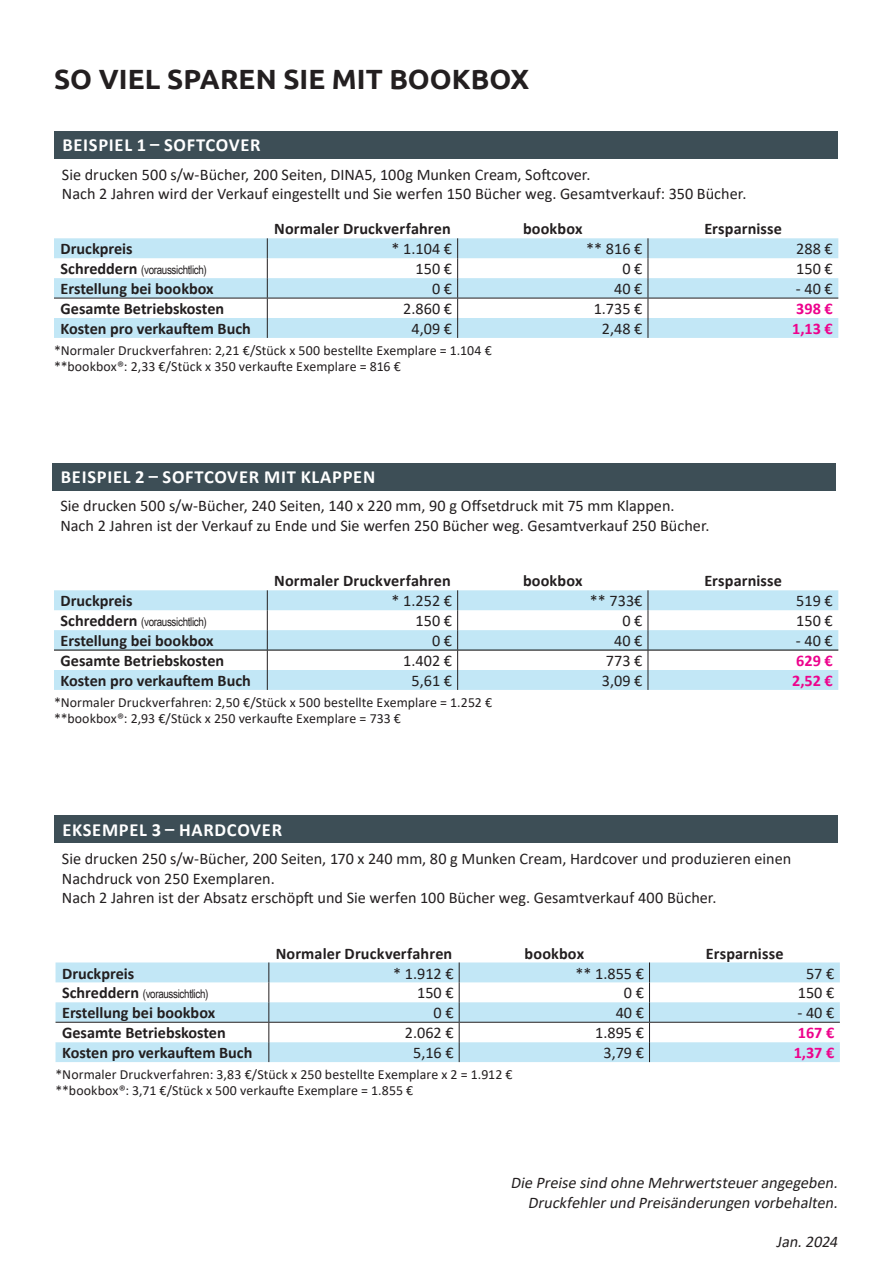
<style>
.page{position:relative;width:893px;height:1263px;background:#fff}
.page>*{position:absolute;margin:0;border:0;box-sizing:border-box;transform-origin:0 0}
.Mellemrubrik{font:700 27.75px "Ubuntu";color:#231f20}
.underrubrik{font:700 18.45px "Calibri";letter-spacing:.04em;color:#fff}
.lille_brødtekst{font:16.2px/19.5px "Calibri";color:#231f20}
.Body_Venstre{font:700 16.2px "Calibri";color:#231f20}
.Body_right{font:16.2px "Calibri";color:#231f20}
.Header_1{font:700 16.2px "Calibri";letter-spacing:.01em;color:#231f20}
.lille_brødtekst-2{font:italic 16.2px/19.5px "Calibri";color:#231f20;text-align:right}
.Body_right-2{font:700 16.2px "Calibri";color:#ed028c}
.lille_brødtekst-3{font:13.95px "Calibri";letter-spacing:.005em;color:#231f20}
.Body_Venstre-2{font:12px "Arial Narrow";letter-spacing:-.03em;color:#231f20}
.s1{font-family:"Calibri";font-weight:700;font-size:16.2px}
</style>
<div class="page">
<div style="left:54px;top:815px;width:783px;height:28px;background:#3d4e56"></div>
<svg style="left:54px;top:238px;width:784px;height:100px"></svg>
<hr style="left:54px;top:298px;width:213px;height:1px;background:#231f20">
<hr style="left:267px;top:298px;width:191px;height:1px;background:#231f20">
<hr style="left:458px;top:298px;width:190px;height:1px;background:#231f20">
<hr style="left:648px;top:298px;width:190px;height:1px;background:#231f20">
<svg style="left:54px;top:590px;width:784px;height:100px"></svg>
<hr style="left:54px;top:650px;width:213px;height:1px;background:#000">
<hr style="left:267px;top:650px;width:191px;height:1px;background:#000">
<hr style="left:458px;top:650px;width:190px;height:1px;background:#000">
<hr style="left:648px;top:650px;width:190px;height:1px;background:#000">
<svg style="left:56px;top:962px;width:784px;height:100px"></svg>
<hr style="left:56px;top:1022px;width:213px;height:1px;background:#231f20">
<hr style="left:269px;top:1022px;width:190px;height:1px;background:#231f20">
<hr style="left:459px;top:1022px;width:190px;height:1px;background:#231f20">
<hr style="left:649px;top:1022px;width:191px;height:1px;background:#231f20">
<div style="left:54px;top:131px;width:783px;height:28px;background:#3d4e56"></div>
<div style="left:52px;top:463px;width:784px;height:28px;background:#3d4e56"></div>
<p class="Mellemrubrik" style="left:54px;top:62px;width:477px">SO VIEL SPAREN SIE MIT BOOKBOX</p>
<p class="underrubrik" style="left:62px;top:132px;width:200px">BEISPIEL 1 – SOFTCOVER</p>
<p class="lille_brødtekst" style="left:62px;top:164px;width:686px">Sie drucken 500 s/w-Bücher, 200 Seiten, DINA5, 100g Munken Cream, Softcover.<br>Nach 2 Jahren wird der Verkauf eingestellt und Sie werfen 150 Bücher weg. Gesamtverkauf: 350 Bücher.</p>
<p class="Header_1" style="left:274px;top:218px;width:178px">Normaler Druckverfahren</p>
<p class="Header_1" style="left:523px;top:218px;width:61px">bookbox</p>
<p class="Header_1" style="left:704px;top:218px;width:79px">Ersparnisse</p>
<p class="Body_Venstre" style="left:61px;top:237px;width:74px">Druckpreis</p>
<p class="Body_right" style="left:392px;top:238px;width:62px">* 1.104 €</p>
<p class="Body_right" style="left:586px;top:238px;width:58px">** 816 €</p>
<p class="Body_right" style="left:796px;top:238px;width:38px">288 €</p>
<p class="Body_Venstre-2" style="left:61px;top:261px;width:148px"><span class="s1">Schreddern</span> (voraussichtlich)</p>
<p class="Body_right" style="left:416px;top:258px;width:38px">150 €</p>
<p class="Body_right" style="left:622px;top:258px;width:22px">0 €</p>
<p class="Body_right" style="left:796px;top:258px;width:38px">150 €</p>
<p class="Body_Venstre" style="left:61px;top:277px;width:155px">Erstellung bei bookbox</p>
<p class="Body_right" style="left:432px;top:277px;width:22px">0 €</p>
<p class="Body_right" style="left:614px;top:277px;width:30px">40 €</p>
<p class="Body_right" style="left:796px;top:277px;width:38px">- 40 €</p>
<p class="Body_Venstre" style="left:61px;top:297px;width:165px">Gesamte Betriebskosten</p>
<p class="Body_right" style="left:403px;top:298px;width:50px">2.860 €</p>
<p class="Body_right" style="left:594px;top:298px;width:50px">1.735 €</p>
<p class="Body_right-2" style="left:796px;top:297px;width:38px">398 €</p>
<p class="Body_Venstre" style="left:61px;top:317px;width:192px">Kosten pro verkauftem Buch</p>
<p class="Body_right" style="left:412px;top:317px;width:42px">4,09 €</p>
<p class="Body_right" style="left:602px;top:317px;width:42px">2,48 €</p>
<p class="Body_right-2" style="left:792px;top:317px;width:42px">1,13 €</p>
<p class="lille_brødtekst-3" style="left:54px;top:340px;width:439px">*Normaler Druckverfahren: 2,21 €/Stück x 500 bestellte Exemplare = 1.104 €</p>
<p class="lille_brødtekst-3" style="left:54px;top:357px;width:348px">**bookbox®: 2,33 €/Stück x 350 verkaufte Exemplare = 816 €</p>
<p class="underrubrik" style="left:61px;top:464px;width:316px">BEISPIEL 2 – SOFTCOVER MIT KLAPPEN</p>
<p class="lille_brødtekst" style="left:60px;top:496px;width:651px">Sie drucken 500 s/w-Bücher, 240 Seiten, 140 x 220 mm, 90 g Offsetdruck mit 75 mm Klappen.<br>Nach 2 Jahren ist der Verkauf zu Ende und Sie werfen 250 Bücher weg. Gesamtverkauf 250 Bücher.</p>
<p class="Header_1" style="left:274px;top:570px;width:178px">Normaler Druckverfahren</p>
<p class="Header_1" style="left:523px;top:570px;width:61px">bookbox</p>
<p class="Header_1" style="left:704px;top:570px;width:79px">Ersparnisse</p>
<p class="Body_Venstre" style="left:61px;top:589px;width:74px">Druckpreis</p>
<p class="Body_right" style="left:392px;top:590px;width:62px">* 1.252 €</p>
<p class="Body_right" style="left:590px;top:590px;width:54px">** 733€</p>
<p class="Body_right" style="left:796px;top:590px;width:38px">519 €</p>
<p class="Body_Venstre-2" style="left:61px;top:613px;width:148px"><span class="s1">Schreddern</span> (voraussichtlich)</p>
<p class="Body_right" style="left:416px;top:610px;width:38px">150 €</p>
<p class="Body_right" style="left:622px;top:610px;width:22px">0 €</p>
<p class="Body_right" style="left:796px;top:610px;width:38px">150 €</p>
<p class="Body_Venstre" style="left:61px;top:629px;width:155px">Erstellung bei bookbox</p>
<p class="Body_right" style="left:432px;top:629px;width:22px">0 €</p>
<p class="Body_right" style="left:614px;top:629px;width:30px">40 €</p>
<p class="Body_right" style="left:796px;top:629px;width:38px">- 40 €</p>
<p class="Body_Venstre" style="left:61px;top:649px;width:165px">Gesamte Betriebskosten</p>
<p class="Body_right" style="left:403px;top:650px;width:50px">1.402 €</p>
<p class="Body_right" style="left:606px;top:650px;width:38px">773 €</p>
<p class="Body_right-2" style="left:796px;top:649px;width:38px">629 €</p>
<p class="Body_Venstre" style="left:61px;top:669px;width:192px">Kosten pro verkauftem Buch</p>
<p class="Body_right" style="left:412px;top:669px;width:42px">5,61 €</p>
<p class="Body_right" style="left:602px;top:669px;width:42px">3,09 €</p>
<p class="Body_right-2" style="left:792px;top:669px;width:42px">2,52 €</p>
<p class="lille_brødtekst-3" style="left:54px;top:692px;width:440px">*Normaler Druckverfahren: 2,50 €/Stück x 500 bestellte Exemplare = 1.252 €</p>
<p class="lille_brødtekst-3" style="left:54px;top:709px;width:348px">**bookbox®: 2,93 €/Stück x 250 verkaufte Exemplare = 733 €</p>
<p class="underrubrik" style="left:62px;top:817px;width:221px">EKSEMPEL 3 – HARDCOVER</p>
<p class="lille_brødtekst" style="left:62px;top:849px;width:731px">Sie drucken 250 s/w-Bücher, 200 Seiten, 170 x 240 mm, 80 g Munken Cream, Hardcover und produzieren einen<br>Nachdruck von 250 Exemplaren.<br>Nach 2 Jahren ist der Absatz erschöpft und Sie werfen 100 Bücher weg. Gesamtverkauf 400 Bücher.</p>
<p class="Header_1" style="left:276px;top:942px;width:178px">Normaler Druckverfahren</p>
<p class="Header_1" style="left:525px;top:942px;width:61px">bookbox</p>
<p class="Header_1" style="left:706px;top:942px;width:79px">Ersparnisse</p>
<p class="Body_Venstre" style="left:62px;top:962px;width:74px">Druckpreis</p>
<p class="Body_right" style="left:393px;top:962px;width:62px">* 1.912 €</p>
<p class="Body_right" style="left:575px;top:962px;width:70px">** 1.855 €</p>
<p class="Body_right" style="left:806px;top:962px;width:30px">57 €</p>
<p class="Body_Venstre-2" style="left:62px;top:985px;width:148px"><span class="s1">Schreddern</span> (voraussichtlich)</p>
<p class="Body_right" style="left:417px;top:982px;width:38px">150 €</p>
<p class="Body_right" style="left:624px;top:982px;width:22px">0 €</p>
<p class="Body_right" style="left:798px;top:982px;width:38px">150 €</p>
<p class="Body_Venstre" style="left:62px;top:1001px;width:155px">Erstellung bei bookbox</p>
<p class="Body_right" style="left:434px;top:1001px;width:22px">0 €</p>
<p class="Body_right" style="left:616px;top:1001px;width:30px">40 €</p>
<p class="Body_right" style="left:797px;top:1001px;width:38px">- 40 €</p>
<p class="Body_Venstre" style="left:62px;top:1022px;width:165px">Gesamte Betriebskosten</p>
<p class="Body_right" style="left:405px;top:1022px;width:50px">2.062 €</p>
<p class="Body_right" style="left:595px;top:1022px;width:50px">1.895 €</p>
<p class="Body_right-2" style="left:798px;top:1022px;width:38px">167 €</p>
<p class="Body_Venstre" style="left:62px;top:1041px;width:192px">Kosten pro verkauftem Buch</p>
<p class="Body_right" style="left:413px;top:1041px;width:42px">5,16 €</p>
<p class="Body_right" style="left:603px;top:1041px;width:42px">3,79 €</p>
<p class="Body_right-2" style="left:794px;top:1041px;width:42px">1,37 €</p>
<p class="lille_brødtekst-3" style="left:56px;top:1064px;width:459px">*Normaler Druckverfahren: 3,83 €/Stück x 250 bestellte Exemplare x 2 = 1.912 €</p>
<p class="lille_brødtekst-3" style="left:56px;top:1081px;width:359px">**bookbox®: 3,71 €/Stück x 500 verkaufte Exemplare = 1.855 €</p>
<p class="lille_brødtekst-2" style="left:510px;top:1173px;width:332px">Die Preise sind ohne Mehrwertsteuerangegeben.<br>Druckfehlerund Preisänderungen vorbehalten.</p>
<p class="lille_brødtekst-2" style="left:776px;top:1231px;width:67px">Jan.2024</p>
</div>
